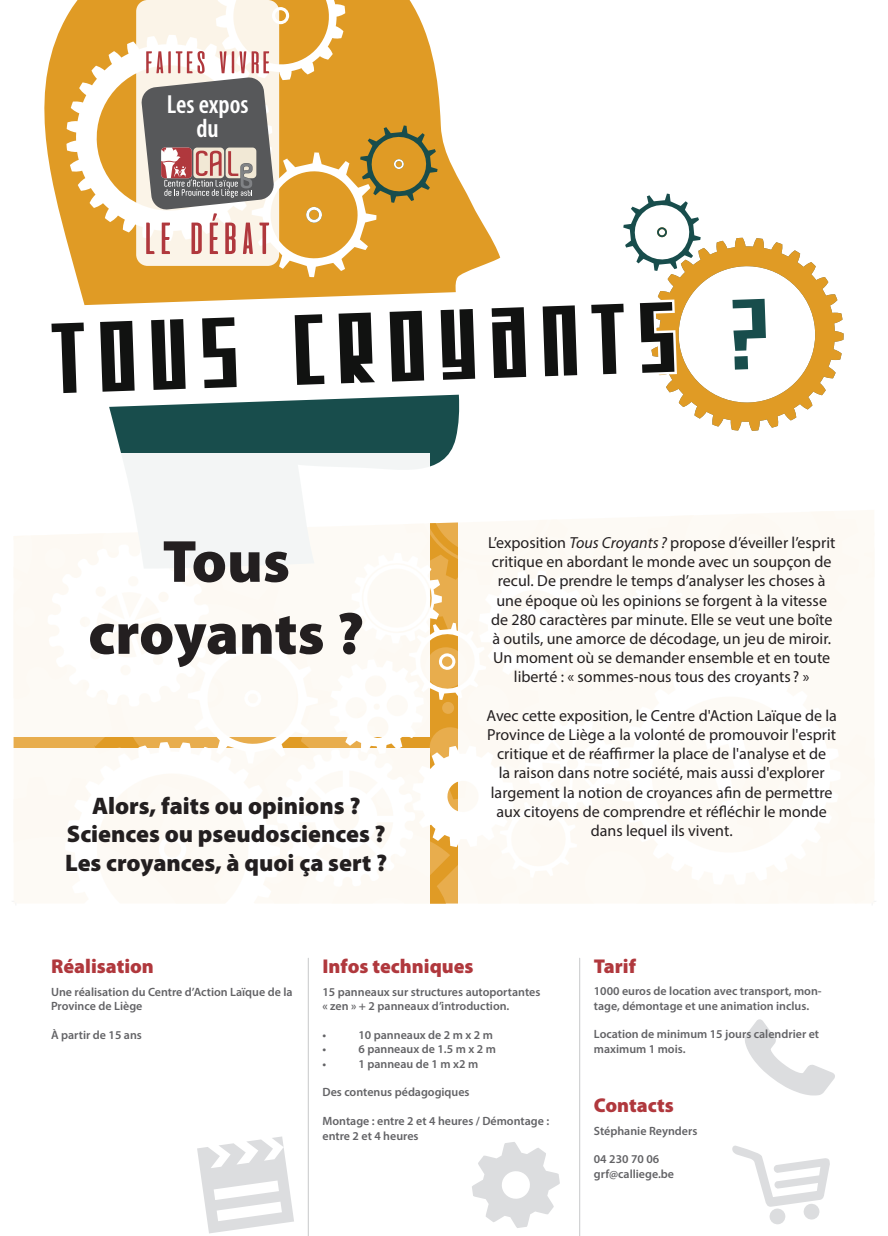
<style>
.page{position:relative;width:888px;height:1236px;background:#fff}
.page>*{position:absolute;margin:0;border:0;box-sizing:border-box;transform-origin:0 0}
.Titre_Expo{font:900 60px/72px "Myriad Pro";letter-spacing:-.005em;color:#231f20;text-align:center}
.t1{font:600 condensed 26.2px/23.4px "Myriad Pro";color:#fff;text-align:center}
.Sous-titre{font:900 24px/28.8px "Myriad Pro";color:#231f20;text-align:center}
.Titre_infos{font:900 20px "Myriad Pro";color:#b0383d}
.Texte_description{font:16px/19.2px "Myriad Pro";color:#231f20;text-align:center}
.Texte_infos{font:600 12px/14.4px "Myriad Pro";color:#636366}
.s1{font-style:italic}
</style>
<div class="page">
<svg style="left:44px;top:18px;width:456px;height:287px"></svg>
<svg style="left:51px;top:323px;width:33px;height:70px"></svg>
<svg style="left:100px;top:321px;width:35px;height:71px"></svg>
<svg style="left:151px;top:319px;width:34px;height:71px"></svg>
<svg style="left:202px;top:317px;width:34px;height:71px"></svg>
<svg style="left:294px;top:314px;width:30px;height:71px"></svg>
<svg style="left:338px;top:313px;width:37px;height:70px"></svg>
<svg style="left:389px;top:311px;width:35px;height:71px"></svg>
<svg style="left:440px;top:309px;width:35px;height:71px"></svg>
<svg style="left:491px;top:307px;width:35px;height:71px"></svg>
<svg style="left:542px;top:305px;width:35px;height:71px"></svg>
<svg style="left:591px;top:194px;width:252px;height:237px"></svg>
<svg style="left:109px;top:395px;width:350px;height:72px;background:#396665"></svg>
<svg style="left:13px;top:522px;width:445px;height:382px"></svg>
<div style="left:0;top:454px;width:429px;height:283px;background:#fdfaf5"></div>
<div style="left:0;top:748px;width:429px;height:170px;background:#fdfaf5"></div>
<div style="left:458px;top:454px;width:429px;height:464px;background:#fdfaf5"></div>
<svg style="left:197px;top:1136px;width:97px;height:97px"></svg>
<svg style="left:472px;top:1142px;width:88px;height:86px"></svg>
<svg style="left:745px;top:1019px;width:90px;height:76px"></svg>
<svg style="left:732px;top:1145px;width:98px;height:80px"></svg>
<hr style="left:579px;top:958px;width:1px;height:278px;background:#c7c8ca">
<hr style="left:308px;top:958px;width:1px;height:278px;background:#c7c8ca">
<svg style="left:66px;top:0;width:371px;height:277px"></svg>
<h2 class="t1" style="left:167px;top:93px;width:83px">Les expos du</h2>
<p class="Titre_Expo" style="left:88px;top:526px;width:277px">Tous croyants ?</p>
<p class="Sous-titre" style="left:67px;top:791px;width:320px">Alors, faits ou opinions ?<br>Sciences ou pseudosciences ?</p>
<p class="Sous-titre" style="left:65px;top:849px;width:323px">Les croyances, à quoi ça sert ?</p>
<p class="Texte_description" style="left:488px;top:533px;width:349px">L’exposition <span class="s1">Tous Croyants?</span> propose d’éveiller l’esprit critique en abordant le monde avec un soupçon de recul. De prendre le temps d’analyser les choses à une époque où les opinions se forgent à la vitesse de 280 caractères par minute. Elle se veut une boîte à outils, une amorce de décodage, un jeu de miroir.<br>Un moment où se demander ensemble et en toute liberté : « sommes-nous tous des croyants ? »</p>
<p class="Texte_description" style="left:486px;top:706px;width:352px">Avec cette exposition, le Centre d'Action Laïque de la Province de Liège a la volonté de promouvoir l'esprit critique et de réaffirmer la place de l'analyse et de<br>la raison dans notre société, mais aussi d'explorer largement la notion de croyances afin de permettre aux citoyens de comprendre et réfléchir le monde dans lequel ils vivent.</p>
<p class="Titre_infos" style="left:51px;top:955px;width:104px">Réalisation</p>
<p class="Titre_infos" style="left:322px;top:955px;width:153px">Infos techniques</p>
<p class="Titre_infos" style="left:593px;top:955px;width:44px">Tarif</p>
<p class="Texte_infos" style="left:51px;top:984px;width:243px">Une réalisation du Centre d’Action Laïque de la<br>Province de Liège</p>
<p class="Texte_infos" style="left:51px;top:1027px;width:92px">À partir de 15 ans</p>
<p class="Texte_infos" style="left:322px;top:984px;width:219px">15 panneaux sur structures autoportantes « zen » + 2 panneaux d’introduction.</p>
<p class="Texte_infos" style="left:322px;top:1027px;width:5px">•</p>
<p class="Texte_infos" style="left:358px;top:1027px;width:136px">10 panneaux de 2 m x 2 m</p>
<p class="Texte_infos" style="left:322px;top:1042px;width:5px">•</p>
<p class="Texte_infos" style="left:358px;top:1042px;width:139px">6 panneaux de 1.5 m x 2 m</p>
<p class="Texte_infos" style="left:322px;top:1056px;width:5px">•</p>
<p class="Texte_infos" style="left:358px;top:1056px;width:121px">1 panneau de 1 m x2 m</p>
<p class="Texte_infos" style="left:322px;top:1085px;width:149px">Des contenus pédagogiques</p>
<p class="Texte_infos" style="left:322px;top:1114px;width:228px">Montage : entre 2 et 4 heures / Démontage : entre 2 et 4 heures</p>
<p class="Texte_infos" style="left:593px;top:984px;width:229px">1000 euros de location avec transport, mon&shy;tage, démontage et une animation inclus.</p>
<p class="Texte_infos" style="left:593px;top:1027px;width:227px">Location de minimum 15 jours calendrier et maximum 1 mois.</p>
<p class="Titre_infos" style="left:593px;top:1094px;width:81px">Contacts</p>
<p class="Texte_infos" style="left:593px;top:1123px;width:105px">Stéphanie Reynders</p>
<p class="Texte_infos" style="left:593px;top:1152px;width:82px">04 230 70 06 grf@calliege.be</p>
</div>
